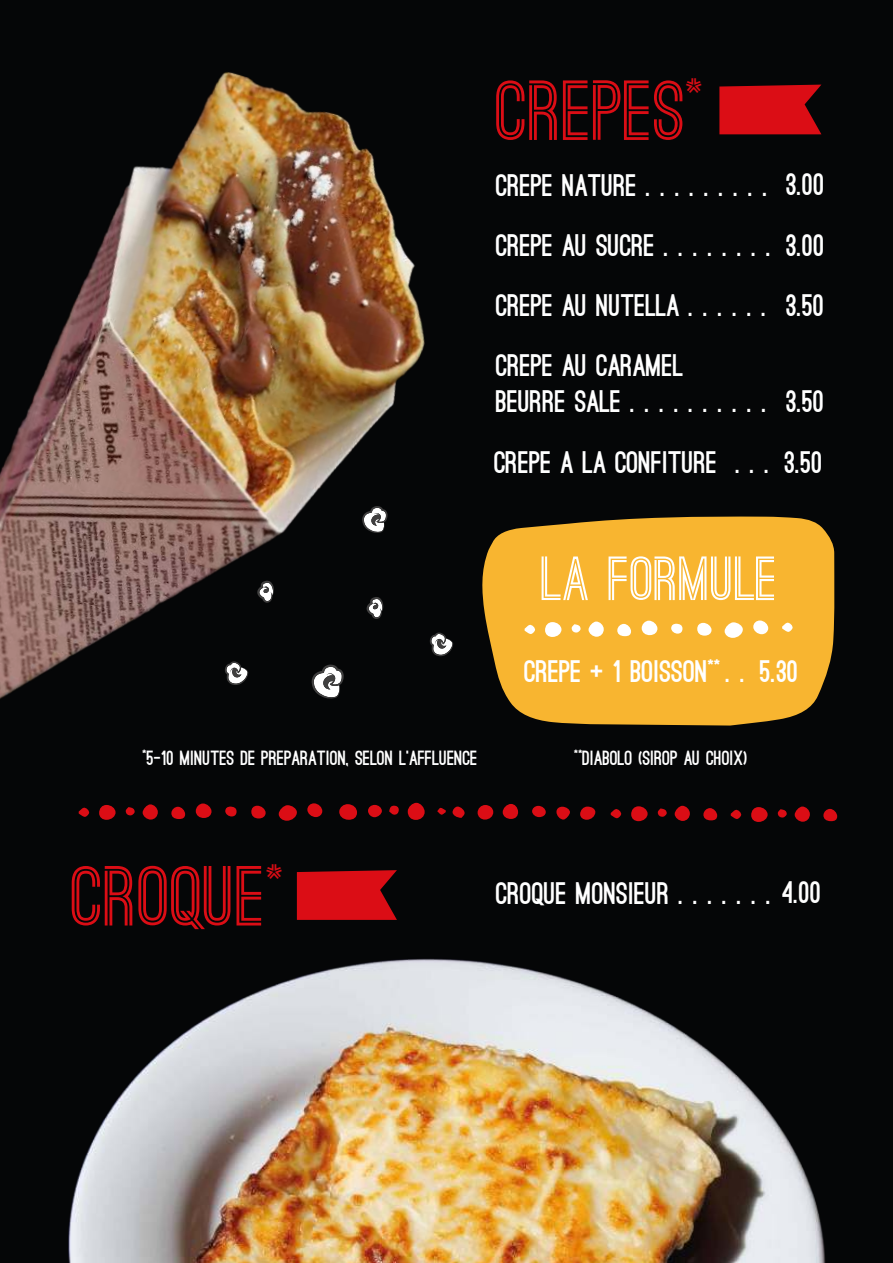
<style>
.page{position:relative;width:893px;height:1263px;background:#fff}
.page>*{position:absolute;margin:0;border:0;box-sizing:border-box;transform-origin:0 0}
.t1{font:700 80.7px "Ostrich Sans";color:#db0d15}
.t2{font:700 59.1px "Ostrich Sans";color:#fff}
.t3{font:900 29.55px/60.3px "Ostrich Sans";color:#fff}
.t4{font:900 19.5px "Ostrich Sans";color:#fff}
</style>
<div class="page">
<div style="left:0;top:0;width:893px;height:1262px;background:#050607"></div>
<img style="left:0;top:72px;width:506px;height:823px">
<svg style="left:719px;top:85px;width:102px;height:49px;background:#c60c13"></svg>
<svg style="left:297px;top:870px;width:100px;height:50px;background:#c30c13"></svg>
<svg style="left:480px;top:516px;width:355px;height:209px;background:#e1a52c"></svg>
<svg style="left:725px;top:622px;width:18px;height:16px"></svg>
<div style="left:545px;top:622px;width:17px;height:15px;background:#fff;border-radius:7px"></div>
<div style="left:642px;top:621px;width:15px;height:14px;background:#fff;border-radius:50%"></div>
<svg style="left:588px;top:621px;width:16px;height:16px"></svg>
<svg style="left:753px;top:620px;width:15px;height:14px"></svg>
<svg style="left:697px;top:623px;width:15px;height:13px"></svg>
<svg style="left:617px;top:624px;width:14px;height:12px"></svg>
<svg style="left:671px;top:624px;width:12px;height:10px"></svg>
<svg style="left:525px;top:624px;width:11px;height:10px"></svg>
<svg style="left:572px;top:624px;width:9px;height:9px"></svg>
<svg style="left:782px;top:622px;width:11px;height:10px"></svg>
<div style="left:408px;top:803px;width:17px;height:17px;background:#db0d15;border-radius:50%"></div>
<div style="left:339px;top:804px;width:18px;height:16px;background:#db0d15;border-radius:50%"></div>
<svg style="left:279px;top:805px;width:18px;height:16px"></svg>
<div style="left:99px;top:805px;width:17px;height:15px;background:#db0d15;border-radius:7px"></div>
<div style="left:478px;top:805px;width:15px;height:15px;background:#db0d15;border-radius:50%"></div>
<div style="left:503px;top:804px;width:15px;height:15px;background:#db0d15;border-radius:7px"></div>
<div style="left:196px;top:803px;width:16px;height:15px;background:#db0d15;border-radius:50%"></div>
<div style="left:143px;top:804px;width:15px;height:16px;background:#db0d15;border-radius:50%"></div>
<svg style="left:307px;top:803px;width:15px;height:14px"></svg>
<svg style="left:580px;top:806px;width:15px;height:14px"></svg>
<svg style="left:251px;top:806px;width:15px;height:12px"></svg>
<svg style="left:171px;top:807px;width:14px;height:12px"></svg>
<div style="left:368px;top:805px;width:14px;height:12px;background:#db0d15;border-radius:50%"></div>
<svg style="left:556px;top:807px;width:14px;height:13px"></svg>
<div style="left:532px;top:806px;width:14px;height:11px;background:#db0d15;border-radius:50%"></div>
<svg style="left:452px;top:806px;width:13px;height:12px"></svg>
<svg style="left:225px;top:806px;width:12px;height:11px"></svg>
<svg style="left:79px;top:807px;width:11px;height:10px"></svg>
<svg style="left:389px;top:806px;width:10px;height:9px"></svg>
<svg style="left:126px;top:807px;width:9px;height:9px"></svg>
<svg style="left:437px;top:808px;width:9px;height:7px"></svg>
<div style="left:631px;top:806px;width:17px;height:15px;background:#db0d15;border-radius:7px"></div>
<div style="left:675px;top:806px;width:15px;height:15px;background:#db0d15;border-radius:50%"></div>
<svg style="left:703px;top:808px;width:14px;height:12px"></svg>
<svg style="left:611px;top:809px;width:11px;height:9px"></svg>
<svg style="left:658px;top:808px;width:9px;height:9px"></svg>
<div style="left:751px;top:807px;width:17px;height:15px;background:#db0d15;border-radius:7px"></div>
<div style="left:795px;top:806px;width:15px;height:16px;background:#db0d15;border-radius:50%"></div>
<svg style="left:823px;top:809px;width:14px;height:12px"></svg>
<svg style="left:731px;top:809px;width:11px;height:10px"></svg>
<svg style="left:778px;top:809px;width:9px;height:9px"></svg>
<img style="left:54px;top:958px;width:787px;height:305px">
<svg style="left:311px;top:664px;width:33px;height:35px"></svg>
<svg style="left:257px;top:581px;width:17px;height:22px"></svg>
<svg style="left:225px;top:661px;width:23px;height:24px"></svg>
<svg style="left:362px;top:506px;width:26px;height:27px"></svg>
<svg style="left:367px;top:597px;width:16px;height:22px"></svg>
<svg style="left:430px;top:632px;width:23px;height:24px"></svg>
<h1 class="t1" style="left:496px;top:65px;width:209px">CREPES<sup>*</sup></h1>
<p class="t3" style="left:496px;top:155px;width:277px">CREPE NATURE . . . . . . . . .<br>CREPE AU SUCRE . . . . . . . .</p>
<p class="t3" style="left:786px;top:155px;width:40px">3.00</p>
<p class="t3" style="left:786px;top:216px;width:40px">3.00</p>
<p class="t3" style="left:496px;top:276px;width:330px">CREPE AU NUTELLA . . . . . . 3.50</p>
<p class="t3" style="left:496px;top:336px;width:189px">CREPE AU CARAMEL</p>
<p class="t3" style="left:496px;top:372px;width:273px">BEURRE SALE . . . . . . . . . .</p>
<p class="t3" style="left:494px;top:371px;width:332px;line-height:60.9px;text-align:right">3.50<br>CREPE A LA CONFITURE . . . 3.50</p>
<p class="t4" style="left:143px;top:747px;width:337px"><sup>*</sup>5-10 MINUTES DE PREPARATION, SELON L’AFFLUENCE</p>
<h2 class="t2" style="left:542px;top:545px;width:238px">LA FORMULE</h2>
<p class="t3" style="left:525px;top:641px;width:275px">CREPE + 1 BOISSON<sup>**</sup> . . 5.30</p>
<p class="t4" style="left:574px;top:747px;width:175px"><sup>**</sup>DIABOLO (SIROP AU CHOIX)</p>
<h1 class="t1" style="left:72px;top:850px;width:214px">CROQUE<sup>*</sup></h1>
<p class="t3" style="left:496px;top:864px;width:327px">CROQUE MONSIEUR . . . . . . . 4.00</p>
</div>
